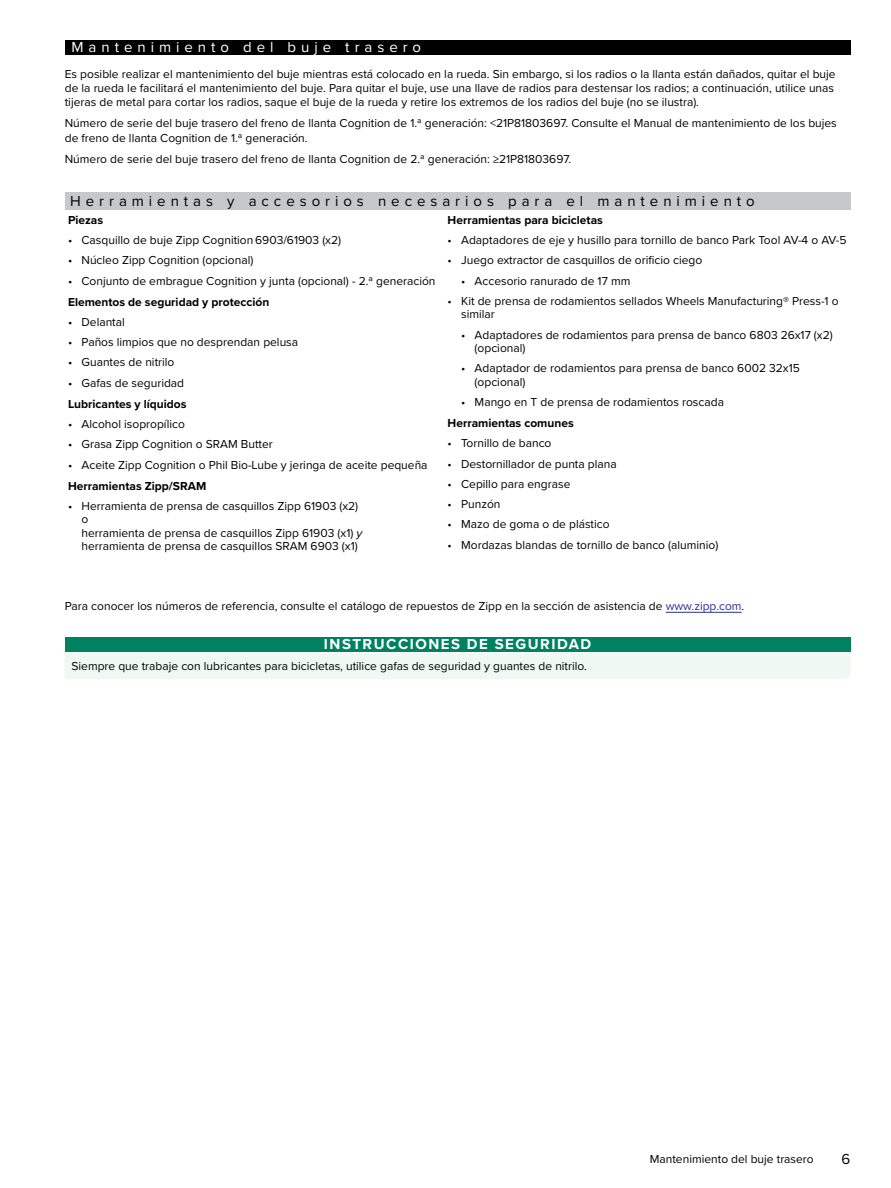
<style>
.page{position:relative;width:891px;height:1188px;background:#fff}
.page>*{position:absolute;margin:0;border:0;box-sizing:border-box;transform-origin:0 0}
.Section_Title_-_Grey{font:15px "Proxima Nova";letter-spacing:.33em;color:#000}
.Section_Title_-_Blac{font:15px "Proxima Nova";letter-spacing:.33em;color:#fff}
.Signal_Word_centered{font:700 15px "Proxima Nova";letter-spacing:.1em;color:#fff}
.Normal_Text_-_Full_W{font:12px/13.5px "Proxima Nova";color:#000}
.Normal_Text_-_Full_W-2{font:700 12px "Proxima Nova";color:#000}
.Signal_Word_Text_-_S{font:12px "Proxima Nova";color:#000}
.s1{font-style:italic}
.s2{color:#2e3092}
</style>
<div class="page">
<div style="left:65px;top:40px;width:785px;height:16px;background:#000"></div>
<div style="left:65px;top:192px;width:785px;height:18px;background:#c7c8ca"></div>
<hr style="left:666px;top:612px;width:76px;height:1px;background:#2e3092">
<div style="left:65px;top:637px;width:785px;height:15px;background:#008261"></div>
<div style="left:65px;top:653px;width:785px;height:26px;background:#eff9f2"></div>
<p class="Section_Title_-_Blac" style="left:72px;top:36px;width:351px">Mantenimiento del buje trasero</p>
<p class="Normal_Text_-_Full_W" style="left:65px;top:66px;width:772px;line-height:14.4px">Es posible realizar el mantenimiento del buje mientras está colocado en la rueda. Sin embargo, si los radios o la llanta están dañados, quitar el buje de la rueda le facilitará el mantenimiento del buje. Para quitar el buje, use una llave de radios para destensar los radios; a continuación, utilice unas tijeras de metal para cortar los radios, saque el buje de la rueda y retire los extremos de los radios del buje (no se ilustra).</p>
<p class="Normal_Text_-_Full_W" style="left:65px;top:116px;width:774px;line-height:14.4px">Número de serie del buje trasero del freno de llanta Cognition de 1.ª generación: &lt;21P81803697. Consulte el Manual de mantenimiento de los bujes de freno de llanta Cognition de 1.ª generación.</p>
<p class="Normal_Text_-_Full_W" style="left:65px;top:152px;width:508px">Número de serie del buje trasero del freno de llanta Cognition de 2.ª generación: ≥21P81803697.</p>
<p class="Section_Title_-_Grey" style="left:70px;top:190px;width:686px">Herramientas y accesorios necesarios para el mantenimiento</p>
<p class="Normal_Text_-_Full_W-2" style="left:68px;top:211px;width:37px">Piezas</p>
<p class="Normal_Text_-_Full_W" style="left:68px;top:233px;width:275px">• Casquillo de buje Zipp Cognition 6903/61903 (x2)</p>
<p class="Normal_Text_-_Full_W" style="left:68px;top:253px;width:187px">• Núcleo Zipp Cognition (opcional)</p>
<p class="Normal_Text_-_Full_W" style="left:68px;top:273px;width:369px">• Conjunto de embrague Cognition y junta (opcional) - 2.ª generación</p>
<p class="Normal_Text_-_Full_W-2" style="left:68px;top:293px;width:203px">Elementos de seguridad y protección</p>
<p class="Normal_Text_-_Full_W" style="left:68px;top:315px;width:58px">• Delantal</p>
<p class="Normal_Text_-_Full_W" style="left:68px;top:335px;width:232px">• Paños limpios que no desprendan pelusa</p>
<p class="Normal_Text_-_Full_W" style="left:68px;top:355px;width:108px">• Guantes de nitrilo</p>
<p class="Normal_Text_-_Full_W" style="left:68px;top:375px;width:118px">• Gafas de seguridad</p>
<p class="Normal_Text_-_Full_W-2" style="left:68px;top:395px;width:120px">Lubricantes y líquidos</p>
<p class="Normal_Text_-_Full_W" style="left:68px;top:417px;width:118px">• Alcohol isopropílico</p>
<p class="Normal_Text_-_Full_W" style="left:68px;top:437px;width:206px">• Grasa Zipp Cognition o SRAM Butter</p>
<p class="Normal_Text_-_Full_W" style="left:68px;top:457px;width:361px">• Aceite Zipp Cognition o Phil Bio-Lube y jeringa de aceite pequeña</p>
<p class="Normal_Text_-_Full_W-2" style="left:68px;top:477px;width:140px">Herramientas Zipp/SRAM</p>
<p class="Normal_Text_-_Full_W" style="left:82px;top:499px;width:282px;text-indent:-14px">• Herramienta de prensa de casquillos Zipp 61903 (x2) o<br>herramienta de prensa de casquillos Zipp 61903 (x1) <span class="s1">y </span>herramienta de prensa de casquillos SRAM 6903 (x1)</p>
<p class="Normal_Text_-_Full_W-2" style="left:448px;top:211px;width:157px">Herramientas para bicicletas</p>
<p class="Normal_Text_-_Full_W" style="left:448px;top:233px;width:400px">• Adaptadores de eje y husillo para tornillo de banco Park Tool AV-4 o AV-5</p>
<p class="Normal_Text_-_Full_W" style="left:448px;top:253px;width:256px">• Juego extractor de casquillos de orificio ciego</p>
<p class="Normal_Text_-_Full_W" style="left:461px;top:273px;width:171px">• Accesorio ranurado de 17 mm</p>
<p class="Normal_Text_-_Full_W" style="left:461px;top:293px;width:379px;text-indent:-14px">• Kit de prensa de rodamientos sellados Wheels Manufacturing® Press-1 o similar</p>
<p class="Normal_Text_-_Full_W" style="left:475px;top:327px;width:360px;text-indent:-14px">• Adaptadores de rodamientos para prensa de banco 6803 26x17 (x2) (opcional)</p>
<p class="Normal_Text_-_Full_W" style="left:475px;top:361px;width:327px;text-indent:-14px">• Adaptador de rodamientos para prensa de banco 6002 32x15 (opcional)</p>
<p class="Normal_Text_-_Full_W" style="left:461px;top:395px;width:264px">• Mango en T de prensa de rodamientos roscada</p>
<p class="Normal_Text_-_Full_W-2" style="left:448px;top:414px;width:128px">Herramientas comunes</p>
<p class="Normal_Text_-_Full_W" style="left:448px;top:436px;width:105px">• Tornillo de banco</p>
<p class="Normal_Text_-_Full_W" style="left:448px;top:456px;width:171px">• Destornillador de punta plana</p>
<p class="Normal_Text_-_Full_W" style="left:448px;top:477px;width:124px">• Cepillo para engrase</p>
<p class="Normal_Text_-_Full_W" style="left:448px;top:497px;width:54px">• Punzón</p>
<p class="Normal_Text_-_Full_W" style="left:448px;top:517px;width:164px">• Mazo de goma o de plástico</p>
<p class="Normal_Text_-_Full_W" style="left:448px;top:537px;width:272px">• Mordazas blandas de tornillo de banco (aluminio)</p>
<p class="Normal_Text_-_Full_W" style="left:65px;top:599px;width:681px">Para conocer los números de referencia, consulte el catálogo de repuestos de Zipp en la sección de asistencia de <span class="s2">www.zipp.com</span>.</p>
<p class="Signal_Word_centered" style="left:324px;top:633px;width:269px">INSTRUCCIONES DE SEGURIDAD</p>
<p class="Signal_Word_Text_-_S" style="left:72px;top:657px;width:517px">Siempre que trabaje con lubricantes para bicicletas, utilice gafas de seguridad y guantes de nitrilo.</p>
<p class="Normal_Text_-_Full_W" style="left:650px;top:1151px;width:165px">Mantenimiento del buje trasero</p>
<p class="Section_Title_-_Grey" style="left:842px;top:1148px;width:10px">6</p>
</div>
